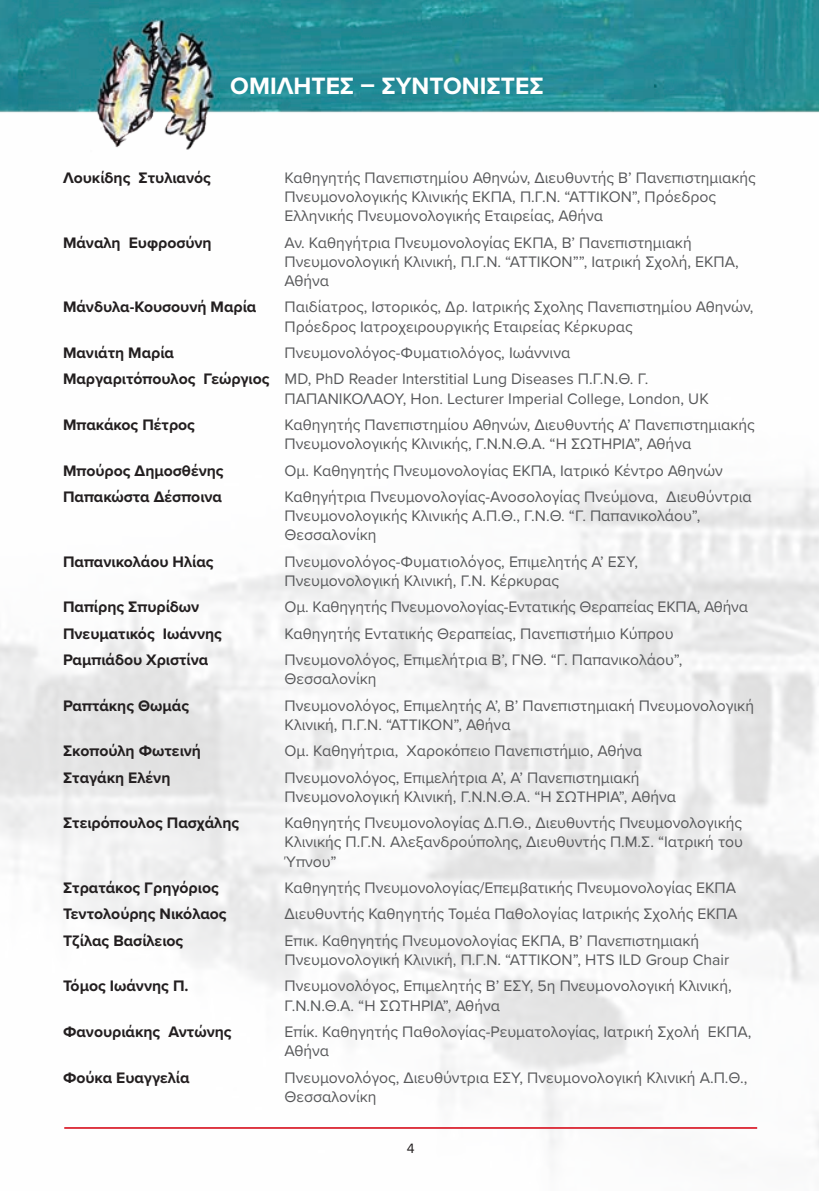
<style>
.page{position:relative;width:819px;height:1191px;background:#fff}
.page>*{position:absolute;margin:0;border:0;box-sizing:border-box;transform-origin:0 0}
.t1{font:700 24.5px "Proxima Nova";color:#fff}
.t2{font:15.75px/19.2px "Proxima Nova";color:#57585a}
.t3{font:700 15.75px "Proxima Nova";color:#231f20}
.t4{font:14px "Proxima Nova";color:#231f20}
.s1{font-weight:700;color:#231f20}
</style>
<div class="page">
<img style="left:0;top:476px;width:819px;height:673px">
<img style="left:0;top:0;width:819px;height:150px">
<hr style="left:64px;top:1127px;width:693px;height:1px;background:#da202d">
<h1 class="t1" style="left:230px;top:67px;width:315px">ΟΜΙΛΗΤΕΣ – ΣΥΝΤΟΝΙΣΤΕΣ</h1>
<p class="t3" style="left:63px;top:166px;width:149px">Λουκίδης Στυλιανός</p>
<p class="t2" style="left:284px;top:167px;width:473px">Καθηγητής Πανεπιστημίου Αθηνών, Διευθυντής Β’ Πανεπιστημιακής<br>Πνευμονολογικής Κλινικής ΕΚΠΑ, Π.Γ.Ν. “ΑΤΤΙΚΟΝ”, Πρόεδρος<br>Ελληνικής Πνευμονολογικής Εταιρείας, Αθήνα</p>
<p class="t3" style="left:63px;top:231px;width:150px">Μάναλη Ευφροσύνη</p>
<p class="t2" style="left:284px;top:232px;width:455px">Αν. Καθηγήτρια Πνευμονολογίας ΕΚΠΑ, Β’ Πανεπιστημιακή<br>Πνευμονολογική Κλινική, Π.Γ.Ν. “ΑΤΤΙΚΟΝ””, Ιατρική Σχολή, ΕΚΠΑ,<br>Αθήνα</p>
<p class="t3" style="left:63px;top:295px;width:195px">Μάνδυλα-Κουσουνή Μαρία</p>
<p class="t2" style="left:284px;top:297px;width:470px">Παιδίατρος, Ιστορικός, Δρ. Ιατρικής Σχολης Πανεπιστημίου Αθηνών,<br>Πρόεδρος Ιατροχειρουργικής Εταιρείας Κέρκυρας</p>
<p class="t3" style="left:63px;top:341px;width:112px">Μανιάτη Μαρία</p>
<p class="t2" style="left:63px;top:339px;width:587px;line-height:26.2px;text-indent:221px">Πνευμονολόγος-Φυματιολόγος, Ιωάννινα<br><span class="s1">Μαργαριτόπουλος Γεώργιος</span> MD, PhD Reader Interstitial Lung Diseases Π.Γ.Ν.Θ. Γ.</p>
<p class="t2" style="left:284px;top:388px;width:425px">ΠΑΠΑΝΙΚΟΛΑΟΥ, Hon. Lecturer Imperial College, London, UΚ</p>
<p class="t3" style="left:63px;top:413px;width:133px">Μπακάκος Πέτρος</p>
<p class="t2" style="left:284px;top:414px;width:472px">Καθηγητής Πανεπιστημίου Αθηνών, Διευθυντής Α’ Πανεπιστημιακής<br>Πνευμονολογικής Κλινικής, Γ.Ν.Ν.Θ.Α. “Η ΣΩΤΗΡΙΑ”, Αθήνα</p>
<p class="t3" style="left:63px;top:458px;width:162px">Μπούρος Δημοσθένης</p>
<p class="t2" style="left:284px;top:460px;width:440px">Oμ. Καθηγητής Πνευμονολογίας ΕΚΠΑ, Ιατρικό Κέντρο Αθηνών</p>
<p class="t3" style="left:63px;top:485px;width:160px">Παπακώστα Δέσποινα</p>
<p class="t2" style="left:284px;top:486px;width:468px">Καθηγήτρια Πνευμονολογίας-Ανοσολογίας Πνεύμονα, Διευθύντρια<br>Πνευμονολογικής Κλινικής Α.Π.Θ., Γ.Ν.Θ. “Γ. Παπανικολάου”,<br>Θεσσαλονίκη</p>
<p class="t3" style="left:63px;top:550px;width:152px">Παπανικολάου Ηλίας</p>
<p class="t2" style="left:284px;top:551px;width:355px">Πνευμονολόγος-Φυματιολόγος, Επιμελητής Α’ ΕΣΥ,<br>Πνευμονολογική Κλινική, Γ.Ν. Κέρκυρας</p>
<p class="t3" style="left:63px;top:595px;width:138px">Παπίρης Σπυρίδων</p>
<p class="t2" style="left:284px;top:597px;width:465px">Ομ. Καθηγητής Πνευμονολογίας-Εντατικής Θεραπείας ΕΚΠΑ, Αθήνα</p>
<p class="t3" style="left:63px;top:622px;width:160px">Πνευματικός Ιωάννης</p>
<p class="t2" style="left:284px;top:623px;width:391px">Καθηγητής Εντατικής Θεραπείας, Πανεπιστήμιο Κύπρου</p>
<p class="t3" style="left:63px;top:648px;width:147px">Ραμπιάδου Χριστίνα</p>
<p class="t2" style="left:284px;top:649px;width:399px">Πνευμονολόγος, Επιμελήτρια Β’, ΓΝΘ. “Γ. Παπανικολάου”,<br>Θεσσαλονίκη</p>
<p class="t3" style="left:63px;top:693px;width:128px">Ραπτάκης Θωμάς</p>
<p class="t2" style="left:284px;top:695px;width:471px">Πνευμονολόγος, Επιμελητής Α’, Β’ Πανεπιστημιακή Πνευμονολογική<br>Κλινική, Π.Γ.Ν. “ΑΤΤΙΚΟΝ”, Αθήνα</p>
<p class="t3" style="left:63px;top:739px;width:139px">Σκοπούλη Φωτεινή</p>
<p class="t2" style="left:284px;top:740px;width:359px">Ομ. Καθηγήτρια, Χαροκόπειο Πανεπιστήμιο, Αθήνα</p>
<p class="t3" style="left:63px;top:765px;width:109px">Σταγάκη Ελένη</p>
<p class="t2" style="left:284px;top:767px;width:393px">Πνευμονολόγος, Επιμελήτρια Α’, Α’ Πανεπιστημιακή<br>Πνευμονολογική Κλινική, Γ.Ν.Ν.Θ.Α. “Η ΣΩΤΗΡΙΑ”, Αθήνα</p>
<p class="t3" style="left:63px;top:811px;width:178px">Στειρόπουλος Πασχάλης</p>
<p class="t2" style="left:284px;top:812px;width:460px;text-align:justify">Καθηγητής Πνευμονολογίας Δ.Π.Θ., Διευθυντής Πνευμονολογικής Κλινικής Π.Γ.Ν. Αλεξανδρούπολης, Διευθυντής Π.Μ.Σ. “Ιατρική του Ύπνου”</p>
<p class="t3" style="left:63px;top:876px;width:157px">Στρατάκος Γρηγόριος</p>
<p class="t2" style="left:284px;top:877px;width:453px">Καθηγητής Πνευμονολογίας/Επεμβατικής Πνευμονολογίας ΕΚΠΑ</p>
<p class="t3" style="left:63px;top:902px;width:165px">Τεντολούρης Νικόλαος</p>
<p class="t2" style="left:284px;top:904px;width:454px">Διευθυντής Καθηγητής Τομέα Παθολογίας Ιατρικής Σχολής ΕΚΠΑ</p>
<p class="t3" style="left:63px;top:928px;width:122px">Τζίλας Βασίλειος</p>
<p class="t2" style="left:284px;top:930px;width:446px">Επικ. Καθηγητής Πνευμονολογίας ΕΚΠΑ, Β’ Πανεπιστημιακή<br>Πνευμονολογική Κλινική, Π.Γ.Ν. “ΑΤΤΙΚΟΝ”, HTS ILD Group Chair</p>
<p class="t3" style="left:63px;top:974px;width:127px">Τόμος Ιωάννης Π.</p>
<p class="t2" style="left:284px;top:975px;width:448px">Πνευμονολόγος, Επιμελητής Β’ ΕΣΥ, 5η Πνευμονολογική Κλινική,<br>Γ.Ν.Ν.Θ.Α. “Η ΣΩΤΗΡΙΑ”, Αθήνα</p>
<p class="t3" style="left:63px;top:1020px;width:170px">Φανουριάκης Αντώνης</p>
<p class="t2" style="left:284px;top:1021px;width:468px">Επίκ. Καθηγητής Παθολογίας-Ρευματολογίας, Ιατρική Σχολή ΕΚΠΑ,<br>Αθήνα</p>
<p class="t3" style="left:63px;top:1065px;width:128px">Φούκα Ευαγγελία</p>
<p class="t2" style="left:284px;top:1067px;width:464px">Πνευμονολόγος, Διευθύντρια ΕΣΥ, Πνευμονολογική Κλινική Α.Π.Θ.,<br>Θεσσαλονίκη</p>
<p class="t4" style="left:407px;top:1137px;width:9px">4</p>
</div>
